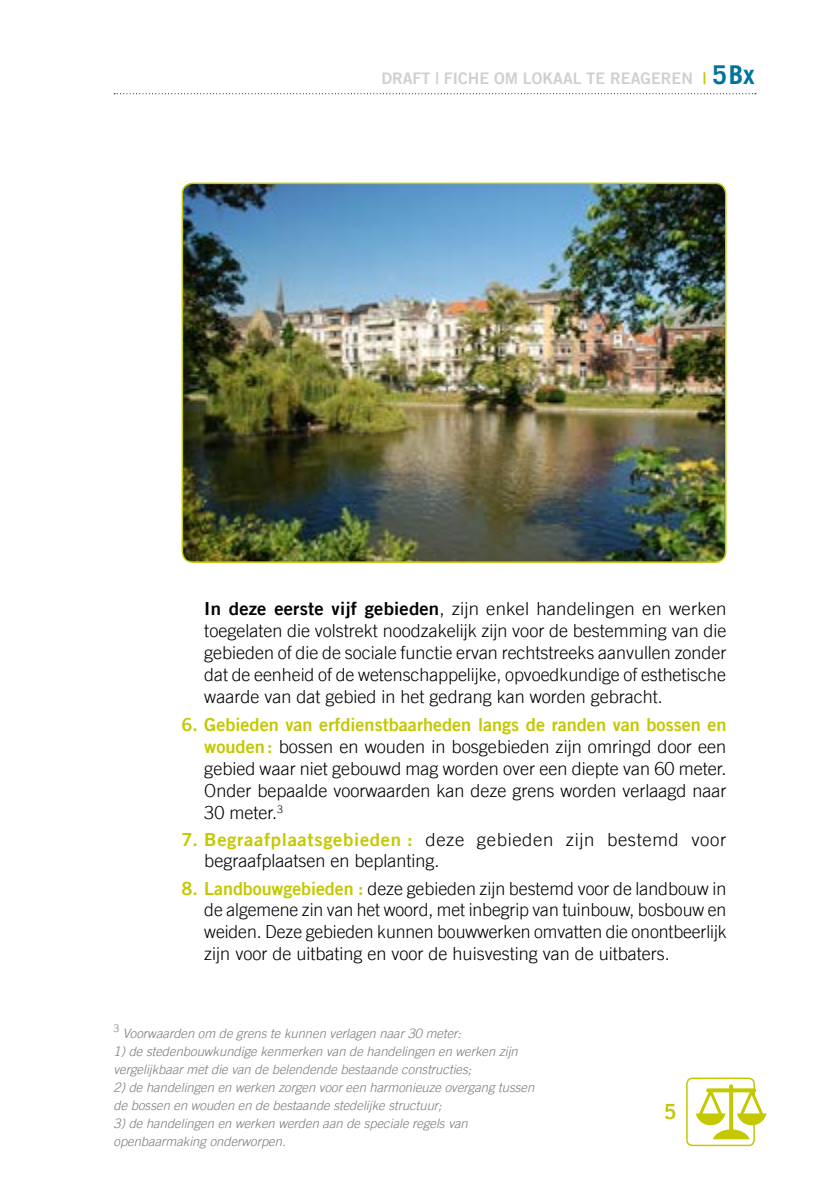
<style>
.page{position:relative;width:840px;height:1191px;background:#fff}
.page>*{position:absolute;margin:0;border:0;box-sizing:border-box;transform-origin:0 0}
.t1{font:21px "Trade Gothic Bold Two";color:#c4c800}
.t2{font:300 18px/22px "Trade Gothic";color:#000;text-align:justify}
.t3{font:18px "Trade Gothic Bold Two";color:#c4c800}
.t4{font:16px "Trade Gothic Bold Two";color:#d0d0d0}
.t5{font:italic 300 13px/18px "Trade Gothic";color:#7c7b7b}
.t6{font:300 10.4px "Trade Gothic";color:#7c7b7b}
.s1{color:#c4c800}
.s2{font-family:"Trade Gothic";font-weight:700;font-size:26px;color:#00749f}
.s3{font-family:"Trade Gothic Bold Two";font-weight:400}
.s4{font-family:"Trade Gothic Bold Two";font-weight:400;color:#c4c800}
</style>
<div class="page">
<svg style="left:114px;top:93px;width:641px;height:1px"></svg>
<div style="left:685px;top:1077px;width:69px;height:69px;border:2px solid #c4c800;border-radius:5px"></div>
<svg style="left:695px;top:1084px;width:71px;height:55px"></svg>
<img style="left:183px;top:183px;width:542px;height:379px">
<div style="left:181px;top:183px;width:545px;height:380px;border:2px solid #c4c800;border-radius:10px"></div>
<p class="t4" style="left:381px;top:69px;width:374px">DRAFT | FICHE OM LOKAAL TE REAGEREN <span class="s1">|</span> <span class="s2">5Bx</span></p>
<p class="t2" style="left:204px;top:597px;width:523px"><span class="s3">In deze eerste vijf gebieden</span>, zijn enkel handelingen en werken toegelaten die volstrekt noodzakelijk zijn voor de bestemming van die gebieden of die de sociale functie ervan rechtstreeks aanvullen zonder dat de eenheid of de wetenschappelijke, opvoedkundige of esthetische waarde van dat gebied in het gedrang kan worden gebracht.</p>
<p class="t3" style="left:181px;top:713px;width:546px">6. Gebieden van erfdienstbaarheden langs de randen van bossen en</p>
<p class="t2" style="left:204px;top:735px;width:523px"><span class="s4">wouden:</span> bossen en wouden in bosgebieden zijn omringd door een gebied waar niet gebouwd mag worden over een diepte van 60 meter.<br>Onder bepaalde voorwaarden kan deze grens worden verlaagd naar 30 meter.<sup>3</sup></p>
<p class="t2" style="left:204px;top:828px;width:523px;text-indent:-23px"><span class="s4">7. Begraafplaatsgebieden :</span> deze gebieden zijn bestemd voor begraafplaatsen en beplanting.</p>
<p class="t2" style="left:204px;top:877px;width:523px;text-indent:-23px"><span class="s4">8. Landbouwgebieden :</span> deze gebieden zijn bestemd voor de landbouw in de algemene zin van het woord, met inbegrip van tuinbouw, bosbouw en weiden. Deze gebieden kunnen bouwwerken omvatten die onontbeerlijk zijn voor de uitbating en voor de huisvesting van de uitbaters.</p>
<p class="t6" style="left:113px;top:1022px;width:7px">3</p>
<p class="t5" style="left:123px;top:1024px;width:339px">Voorwaarden om de grens te kunnen verlagen naar 30 meter:</p>
<p class="t5" style="left:113px;top:1042px;width:405px">1) de stedenbouwkundige kenmerken van de handelingen en werken zijn vergelijkbaar met die van de belendende bestaande constructies;</p>
<p class="t5" style="left:113px;top:1078px;width:422px">2) de handelingen en werken zorgen voor een harmonieuze overgang tussen de bossen en wouden en de bestaande stedelijke structuur;</p>
<p class="t5" style="left:113px;top:1114px;width:355px">3) de handelingen en werken werden aan de speciale regels van openbaarmaking onderworpen.</p>
<p class="t1" style="left:663px;top:1099px;width:14px">5</p>
</div>
